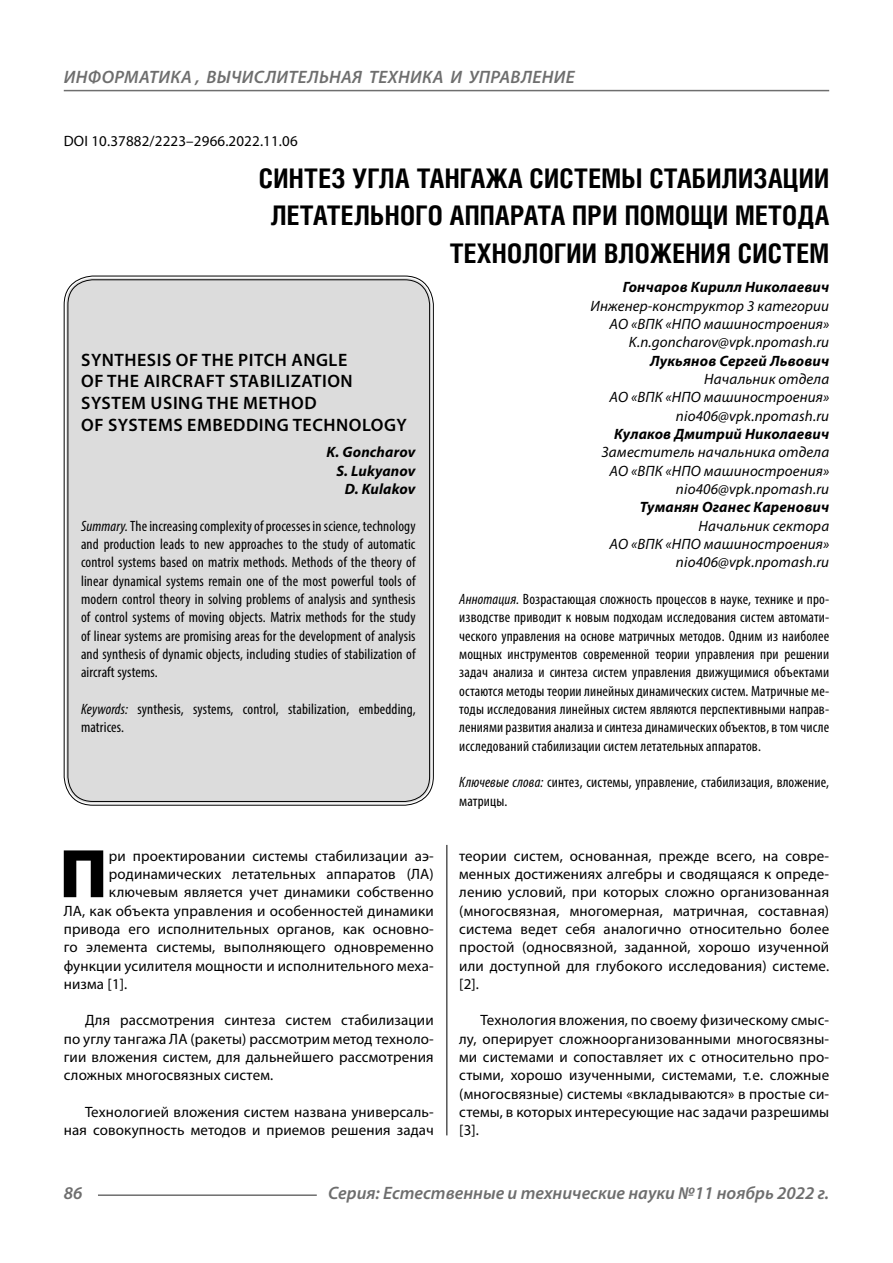
<style>
.page{position:relative;width:893px;height:1263px;background:#fff}
.page>*{position:absolute;margin:0;border:0;box-sizing:border-box;transform-origin:0 0}
.Bukvica{font:900 69.3px "Myriad Pro";color:#000}
.Header{font:700 27px/37.5px "Helios Cond C";letter-spacing:.01em;color:#000;text-align:right}
.Header-eng{font:600 18px/21.6px "Myriad Pro";letter-spacing:.03em;color:#000}
.t1{font:italic 600 18px "Myriad Pro";color:#6e6e6e}
.Normal{font:15px/18.3px "Myriad Pro";letter-spacing:.01em;color:#000;text-align:justify}
.Annotation-rus{font:condensed 15px/18.3px "Myriad Pro";letter-spacing:.01em;color:#000;text-align:justify}
.Annotation-eng{font:condensed 15px/18.3px "Myriad Pro";letter-spacing:.01em;color:#000;text-align:justify}
.Bukvica-2{font:15px "Myriad Pro";letter-spacing:.01em;color:#000}
.Author-doc{font:italic 15px "Myriad Pro";letter-spacing:.01em;color:#000}
.Author{font:italic 700 15px "Myriad Pro";letter-spacing:.01em;color:#000}
.Author-email{font:italic 15px "Myriad Pro";letter-spacing:.01em;color:#000}
.DOI{font:15px "Myriad Pro";letter-spacing:.01em;color:#000}
.Author-eng{font:italic 700 15px "Myriad Pro";letter-spacing:.01em;color:#000}
.s1{font-style:italic}
</style>
<div class="page">
<hr style="left:446px;top:824px;width:1px;height:311px;background:#000">
<div style="left:66px;top:278px;width:365px;height:525px;background:#dcdcdc;border-radius:27px"></div>
<hr style="left:98px;top:1194px;width:219px;height:2px;background:#6e6e6e">
<hr style="left:64px;top:90px;width:765px;height:1px;background:#6e6e6e">
<p class="t1" style="left:64px;top:66px;width:25px">Информатика</p>
<p class="t1" style="left:195px;top:66px;width:48px">, вычислител</p>
<p class="t1" style="left:319px;top:66px;width:23px">ьная</p>
<p class="t1" style="left:369px;top:66px;width:12px">техника</p>
<p class="t1" style="left:450px;top:66px;width:31px">и управление</p>
<p class="DOI" style="left:64px;top:132px;width:235px">DOI 10.37882/2223–2966.2022.11.06</p>
<p class="Header" style="left:259px;top:159px;width:572px">СИНТЕЗ УГЛА ТАНГАЖА СИСТЕМЫ СТАБИЛИЗАЦИИ<br>ЛЕТАТЕЛЬНОГО АППАРАТА ПРИ ПОМОЩИ МЕТОДА<br>ТЕХНОЛОГИИ ВЛОЖЕНИЯ СИСТЕМ</p>
<p class="Author" style="left:623px;top:278px;width:208px">Гончаров Кирилл Николаевич</p>
<p class="Author-doc" style="left:590px;top:296px;width:240px">Инженер-конструктор 3 категории</p>
<p class="Author-doc" style="left:610px;top:315px;width:221px">АО «ВПК «НПО машиностроения»</p>
<p class="Author-email" style="left:629px;top:333px;width:202px">K.n.goncharov@vpk.npomash.ru</p>
<p class="Author" style="left:650px;top:351px;width:181px">Лукьянов Сергей Львович</p>
<p class="Author-doc" style="left:704px;top:370px;width:127px">Начальник отдела</p>
<p class="Author-doc" style="left:610px;top:388px;width:221px">АО «ВПК «НПО машиностроения»</p>
<p class="Author-email" style="left:676px;top:406px;width:155px">nio406@vpk.npomash.ru</p>
<p class="Author" style="left:614px;top:424px;width:217px">Кулаков Дмитрий Николаевич</p>
<p class="Author-doc" style="left:602px;top:443px;width:229px">Заместитель начальника отдела</p>
<p class="Author-doc" style="left:610px;top:461px;width:221px">АО «ВПК «НПО машиностроения»</p>
<p class="Author-email" style="left:676px;top:480px;width:155px">nio406@vpk.npomash.ru</p>
<p class="Author" style="left:640px;top:498px;width:191px">Туманян Оганес Каренович</p>
<p class="Author-doc" style="left:698px;top:516px;width:132px">Начальник сектора</p>
<p class="Author-doc" style="left:610px;top:535px;width:221px">АО «ВПК «НПО машиностроения»</p>
<p class="Author-email" style="left:676px;top:553px;width:155px">nio406@vpk.npomash.ru</p>
<p class="Annotation-rus" style="left:459px;top:590px;width:371px"><span class="s1">Аннотация.</span> Возрастающая сложность процессов в науке, технике и про&shy;изводстве приводит к новым подходам исследования систем автомати&shy;ческого управления на основе матричных методов. Одним из наиболее мощных инструментов современной теории управления при решении задач анализа и синтеза систем управления движущимися объектами остаются методы теории линейных динамических систем. Матричные ме&shy;тоды исследования линейных систем являются перспективными направ&shy;лениями развития анализа и синтеза динамических объектов, в том числе исследований стабилизации систем летательных аппаратов.</p>
<p class="Annotation-rus" style="left:459px;top:773px;width:371px"><span class="s1">Ключевые слова:</span> синтез, системы, управление, стабилизация, вложение, матрицы.</p>
<p class="Header-eng" style="left:81px;top:348px;width:327px">SYNTHESIS OF THE PITCH ANGLE<br>OF THE AIRCRAFT STABILIZATION<br>SYSTEM USING THE METHOD<br>OF SYSTEMS EMBEDDING TECHNOLOGY</p>
<p class="Author-eng" style="left:327px;top:443px;width:91px">K. Goncharov</p>
<p class="Author-eng" style="left:336px;top:461px;width:81px">S. Lukyanov</p>
<p class="Author-eng" style="left:345px;top:479px;width:72px">D. Kulakov</p>
<p class="Annotation-eng" style="left:81px;top:516px;width:336px"><span class="s1">Summary.</span> The increasing complexity of processes in science, technology and production leads to new approaches to the study of automatic control systems based on matrix methods. Methods of the theory of linear dynamical systems remain one of the most powerful tools of modern control theory in solving problems of analysis and synthesis of control systems of moving objects. Matrix methods for the study of linear systems are promising areas for the development of analysis and synthesis of dynamic objects, including studies of stabilization of aircraft systems.</p>
<p class="Annotation-eng" style="left:81px;top:700px;width:336px"><span class="s1">Keywords:</span> synthesis, systems, control, stabilization, embedding, matrices.</p>
<p class="Bukvica" style="left:59px;top:827px;width:50px">П</p>
<p class="Bukvica-2" style="left:109px;top:846px;width:326px">ри проектировании системы стабилизации аэ-</p>
<p class="Bukvica-2" style="left:109px;top:864px;width:326px">родинамических летательных аппаратов (ЛА)</p>
<p class="Bukvica-2" style="left:109px;top:883px;width:326px">ключевым является учет динамики собственно</p>
<p class="Bukvica-2" style="left:64px;top:901px;width:371px">ЛА, как объекта управления и особенностей динамики</p>
<p class="Bukvica-2" style="left:64px;top:919px;width:371px">привода его исполнительных органов, как основно-</p>
<p class="Bukvica-2" style="left:64px;top:938px;width:371px">го элемента системы, выполняющего одновременно</p>
<p class="Bukvica-2" style="left:64px;top:956px;width:371px">функции усилителя мощности и исполнительного меха-</p>
<p class="Bukvica-2" style="left:64px;top:974px;width:65px">низма [1].</p>
<p class="Normal" style="left:64px;top:1011px;width:371px;text-indent:21px">Для рассмотрения синтеза систем стабилизации по углу тангажа ЛА (ракеты) рассмотрим метод техноло&shy;гии вложения систем, для дальнейшего рассмотрения сложных многосвязных систем.</p>
<p class="Normal" style="left:64px;top:1103px;width:371px;text-align:right">Технологией вложения систем названа универсаль&shy;ная совокупность методов и приемов решения задач</p>
<p class="Normal" style="left:459px;top:846px;width:371px">теории систем, основанная, прежде всего, на совре&shy;менных достижениях алгебры и сводящаяся к опреде&shy;лению условий, при которых сложно организованная (многосвязная, многомерная, матричная, составная) система ведет себя аналогично относительно более простой (односвязной, заданной, хорошо изученной или доступной для глубокого исследования) системе. [2].</p>
<p class="Normal" style="left:459px;top:1011px;width:371px;text-indent:21px">Технология вложения, по своему физическому смыс&shy;лу, оперирует сложноорганизованными многосвязны&shy;ми системами и сопоставляет их с относительно про&shy;стыми, хорошо изученными, системами, т.е. сложные (многосвязные) системы «вкладываются» в простые си&shy;стемы, в которых интересующие нас задачи разрешимы [3].</p>
<p class="t1" style="left:64px;top:1182px;width:20px">86</p>
<p class="t1" style="left:328px;top:1182px;width:503px">Серия: Естественные и технические науки №11 ноябрь 2022 г.</p>
</div>
